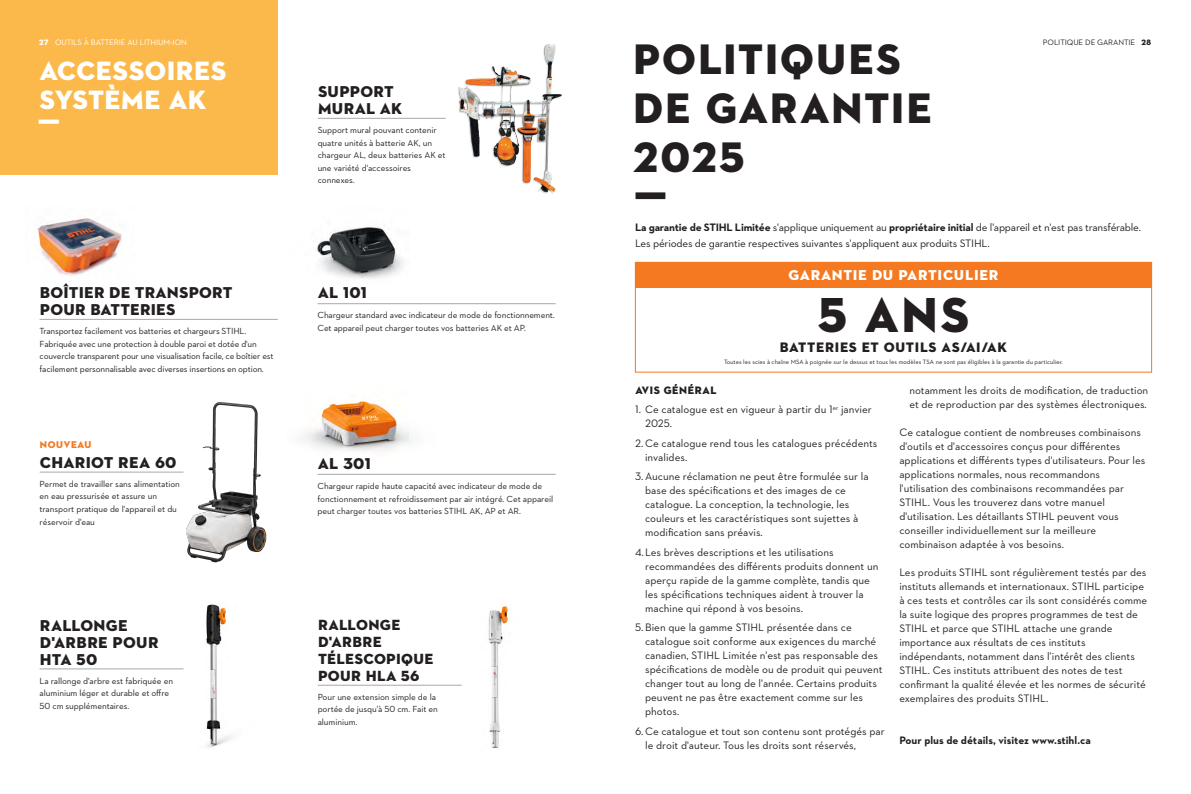
<style>
.page{position:relative;width:1191px;height:794px;background:#fff}
.page>*{position:absolute;margin:0;border:0;box-sizing:border-box;transform-origin:0 0}
.Chapter_foreword_lead_text{font:50px "STIHL Contraface Display Titling";color:#231f20}
.t1{font:43.5px "STIHL Contraface Display Titling";letter-spacing:-.005em;color:#231f20}
.t2{font:43.5px "STIHL Contraface Display Titling";letter-spacing:-.005em;color:#231f20;scale:.92 1}
.t3{font:27px/29px "STIHL Contraface Display Titling";letter-spacing:-.03em;color:#fff}
.t4{font:16px/17px "STIHL Contraface Display Titling";letter-spacing:-.03em;color:#231f20}
.t5{font:15px/17px "STIHL Contraface Display Titling";letter-spacing:-.025em;color:#231f20}
.t6{font:14.6px "STIHL Contraface Display Titling";color:#fff}
.Chapter_foreword_lead_text-2{font:14px "STIHL Contraface Display Titling";color:#231f20}
.Chapter_foreword_lead_text-3{font:11px/14px "STIHL Contraface Text";color:#231f20}
.Chapter_foreword_lead_text-4{font:11px/16px "STIHL Contraface Text";letter-spacing:-.02em;color:#231f20}
.Chapter_foreword_lead_text-5{font:700 11px "STIHL Contraface Text";color:#231f20}
.Chapter_foreword_lead_text-6{font:11px "STIHL Contraface Display Titling";color:#231f20}
.t7{font:10px "STIHL Contraface Display Titling";color:#f47921}
.t8{font:9px/12.6px "STIHL Contraface Text";letter-spacing:-.01em;color:#231f20}
.Head_Balken_links{font:8px "STIHL Contraface Text";letter-spacing:-.01em;color:#fff}
.Head_Balken_links-2{font:8px "STIHL Contraface Text";letter-spacing:-.01em;color:#231f20}
.t9{font:8px "STIHL Contraface Display Titling";color:#fff}
.t10{font:8px "STIHL Contraface Display Titling";color:#231f20}
.t11{font:6.3px "STIHL Contraface Text";color:#231f20}
.s1{font-weight:700}
</style>
<div class="page">
<img style="left:172px;top:402px;width:95px;height:161px">
<img style="left:488px;top:606px;width:20px;height:142px">
<img style="left:206px;top:604px;width:26px;height:144px">
<div style="left:0;top:0;width:278px;height:175px;background:#fcb94b"></div>
<hr style="left:40px;top:319px;width:238px;height:1px;background:#a8a9ad">
<img style="left:36px;top:218px;width:86px;height:57px">
<img style="left:435px;top:44px;width:127px;height:150px">
<img style="left:304px;top:399px;width:106px;height:52px">
<img style="left:317px;top:224px;width:87px;height:55px">
<hr style="left:40px;top:472px;width:143px;height:1px;background:#a8a9ad">
<hr style="left:318px;top:685px;width:143px;height:1px;background:#a8a9ad">
<hr style="left:40px;top:668px;width:143px;height:1px;background:#a8a9ad">
<hr style="left:317px;top:303px;width:239px;height:1px;background:#a8a9ad">
<hr style="left:317px;top:474px;width:239px;height:1px;background:#a8a9ad">
<hr style="left:318px;top:118px;width:128px;height:1px;background:#a8a9ad">
<div style="left:635px;top:262px;width:516px;height:25px;background:#f47921"></div>
<div style="left:635px;top:262px;width:516px;height:110px;border:1px solid #f47921"></div>
<p class="Head_Balken_links" style="left:55px;top:38px;width:133px">OUTILS À BATTERIE AU LITHIUM-ION</p>
<p class="Head_Balken_links-2" style="left:1043px;top:37px;width:94px">POLITIQUE DE GARANTIE</p>
<p class="t9" style="left:39px;top:37px;width:12px">27</p>
<p class="t10" style="left:1141px;top:37px;width:12px">28</p>
<p class="t1" style="left:632px;top:31px;width:271px">POLITIQUES</p>
<p class="t1" style="left:632px;top:81px;width:302px">DE GARANTIE</p>
<p class="t1" style="left:632px;top:130px;width:115px">2025</p>
<p class="t2" style="left:632px;top:179px;width:42px">ƒ</p>
<p class="Chapter_foreword_lead_text-4" style="left:635px;top:219px;width:507px"><span class="s1">La garantie de STIHL Limitée</span> s'applique uniquement au <span class="s1">propriétaire initial</span> de l'appareil et n'est pas transférable.<br>Les périodes de garantie respectives suivantes s'appliquent aux produits STIHL.</p>
<p class="t6" style="left:788px;top:265px;width:212px">GARANTIE DU PARTICULIER</p>
<p class="Chapter_foreword_lead_text" style="left:816px;top:284px;width:155px">5 ANS</p>
<p class="Chapter_foreword_lead_text-2" style="left:779px;top:338px;width:229px">BATTERIES ET OUTILS AS/AI/AK</p>
<p class="t11" style="left:724px;top:358px;width:340px">Toutes les scies à chaîne MSA à poignée sur le dessus et tous les modèles TSA ne sont pas éligibles à la garantie du particulier.</p>
<p class="t3" style="left:39px;top:57px;width:190px">ACCESSOIRES<br>SYSTÈME AK</p>
<p class="t3" style="left:37px;top:115px;width:26px">ƒ</p>
<p class="t4" style="left:318px;top:83px;width:78px">SUPPORT</p>
<p class="t4" style="left:318px;top:100px;width:87px">MURAL AK</p>
<p class="t8" style="left:318px;top:123px;width:129px">Support mural pouvant contenir quatre unités à batterie AK, un chargeur AL, deux batteries AK et une variété d'accessoires</p>
<p class="t8" style="left:318px;top:174px;width:39px">connexes.</p>
<p class="t4" style="left:40px;top:284px;width:195px">BOÎTIER DE TRANSPORT<br>POUR BATTERIES</p>
<p class="t8" style="left:40px;top:324px;width:235px">Transportez facilement vos batteries et chargeurs STIHL.<br>Fabriquée avec une protection à double paroi et dotée d'un couvercle transparent pour une visualisation facile, ce boîtier est facilement personnalisable avec diverses insertions en option.</p>
<p class="t4" style="left:317px;top:284px;width:51px">al 101</p>
<p class="t8" style="left:317px;top:309px;width:239px">Chargeur standard avec indicateur de mode de fonctionnement.<br>Cet appareil peut charger toutes vos batteries AK et AP.</p>
<p class="t7" style="left:40px;top:439px;width:54px">NOUVEAU</p>
<p class="t4" style="left:40px;top:454px;width:139px">CHARIOT REA 60</p>
<p class="t8" style="left:40px;top:477px;width:142px">Permet de travailler sans alimentation en eau pressurisée et assure un transport pratique de l'appareil et du réservoir d'eau</p>
<p class="t4" style="left:40px;top:617px;width:121px">RALLONGE<br>D'ARBRE POUR<br>HTA 50</p>
<p class="t8" style="left:40px;top:674px;width:135px">La rallonge d'arbre est fabriquée en aluminium léger et durable et offre</p>
<p class="t8" style="left:40px;top:699px;width:91px">50 cm supplémentaires.</p>
<p class="t4" style="left:317px;top:455px;width:55px">al 301</p>
<p class="t8" style="left:317px;top:479px;width:237px">Chargeur rapide haute capacité avec indicateur de mode de fonctionnement et refroidissement par air intégré. Cet appareil peut charger toutes vos batteries STIHL AK, AP et AR.</p>
<p class="t5" style="left:318px;top:616px;width:85px">RALLONGE<br>D'ARBRE</p>
<p class="t5" style="left:318px;top:650px;width:118px">TÉLESCOPIQUE<br>POUR HLA 56</p>
<p class="t8" style="left:318px;top:690px;width:122px">Pour une extension simple de la portée de jusqu'à 50 cm. Fait en aluminium.</p>
<p class="Chapter_foreword_lead_text-6" style="left:635px;top:383px;width:83px">AVIS GÉNÉRAL</p>
<p class="Chapter_foreword_lead_text-3" style="left:645px;top:402px;width:228px;text-indent:-10px">1. Ce catalogue est en vigueur à partir du 1<sup>er</sup> janvier<br>2025.</p>
<p class="Chapter_foreword_lead_text-3" style="left:645px;top:436px;width:234px;text-indent:-10px">2. Ce catalogue rend tous les catalogues précédents invalides.</p>
<p class="Chapter_foreword_lead_text-3" style="left:645px;top:469px;width:225px;text-indent:-10px">3.Aucune réclamation ne peut être formulée sur la base des spécifications et des images de ce catalogue. La conception, la technologie, les couleurs et les caractéristiques sont sujettes à modification sans préavis.</p>
<p class="Chapter_foreword_lead_text-3" style="left:645px;top:545px;width:235px;text-indent:-10px">4.Les brèves descriptions et les utilisations recommandées des différents produits donnent un aperçu rapide de la gamme complète, tandis que les spécifications techniques aident à trouver la machine qui répond à vos besoins.</p>
<p class="Chapter_foreword_lead_text-3" style="left:645px;top:620px;width:239px;text-indent:-10px">5.Bien que la gamme STIHL présentée dans ce catalogue soit conforme aux exigences du marché canadien, STIHL Limitée n'est pas responsable des spécifications de modèle ou de produit qui peuvent changer tout au long de l'année. Certains produits peuvent ne pas être exactement comme sur les photos.</p>
<p class="Chapter_foreword_lead_text-3" style="left:645px;top:723px;width:241px;text-indent:-10px">6. Ce catalogue et tout son contenu sont protégés par le droit d'auteur. Tous les droits sont réservés,</p>
<p class="Chapter_foreword_lead_text-3" style="left:909px;top:383px;width:240px">notamment les droits de modification, de traduction et de reproduction par des systèmes électroniques.</p>
<p class="Chapter_foreword_lead_text-3" style="left:899px;top:425px;width:247px">Ce catalogue contient de nombreuses combinaisons d'outils et d'accessoires conçus pour différentes applications et différents types d'utilisateurs. Pour les applications normales, nous recommandons l'utilisation des combinaisons recommandées par STIHL. Vous les trouverez dans votre manuel d'utilisation. Les détaillants STIHL peuvent vous conseiller individuellement sur la meilleure combinaison adaptée à vos besoins.</p>
<p class="Chapter_foreword_lead_text-3" style="left:899px;top:565px;width:249px">Les produits STIHL sont régulièrement testés par des instituts allemands et internationaux. STIHL participe à ces tests et contrôles car ils sont considérés comme la suite logique des propres programmes de test de STIHL et parce que STIHL attache une grande importance aux résultats de ces instituts indépendants, notamment dans l’intérêt des clients STIHL. Ces instituts attribuent des notes de test confirmant la qualité élevée et les normes de sécurité exemplaires des produits STIHL.</p>
<p class="Chapter_foreword_lead_text-5" style="left:899px;top:733px;width:193px">Pour plus de détails, visitez www.stihl.ca</p>
</div>
